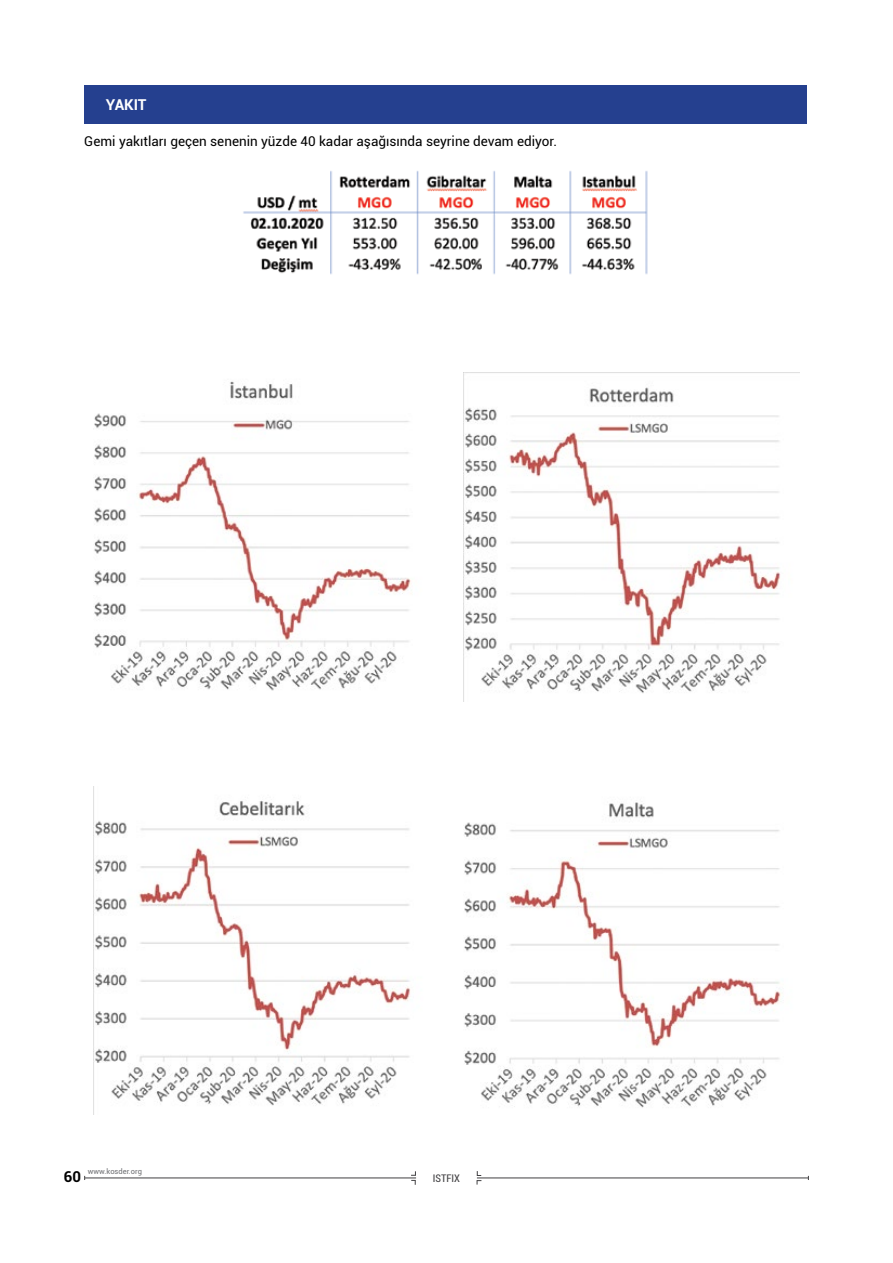
<style>
.page{position:relative;width:893px;height:1263px;background:#fff}
.page>*{position:absolute;margin:0;border:0;box-sizing:border-box;transform-origin:0 0}
.t1{font:700 15px "Roboto";letter-spacing:-.005em;color:#fff}
.t2{font:700 15px "Roboto";color:#000}
.t3{font:13.5px "Roboto";color:#000}
.t4{font:condensed 10.5px "Roboto";color:#414042}
.t5{font:7.5px "Roboto";color:#6d6e71}
</style>
<div class="page">
<div style="left:84px;top:85px;width:723px;height:38px;background:#25408f"></div>
<img style="left:94px;top:381px;width:318px;height:310px">
<img style="left:94px;top:801px;width:317px;height:305px">
<img style="left:464px;top:387px;width:316px;height:306px">
<img style="left:464px;top:802px;width:318px;height:306px">
<img style="left:243px;top:171px;width:405px;height:104px">
<hr style="left:477px;top:1177px;width:331px;height:1px;background:#414042">
<hr style="left:85px;top:1177px;width:331px;height:1px;background:#414042">
<svg style="left:411px;top:1171px;width:5px;height:14px"></svg>
<svg style="left:477px;top:1171px;width:4px;height:13px"></svg>
<p class="t1" style="left:106px;top:94px;width:42px">YAKIT</p>
<p class="t3" style="left:84px;top:132px;width:474px">Gemi yakıtları geçen senenin yüzde 40 kadar aşağısında seyrine devam ediyor.</p>
<p class="t2" style="left:64px;top:1165px;width:19px">60</p>
<p class="t5" style="left:88px;top:1166px;width:56px">www.kosder.org</p>
<p class="t4" style="left:433px;top:1171px;width:29px">ISTFIX</p>
</div>
